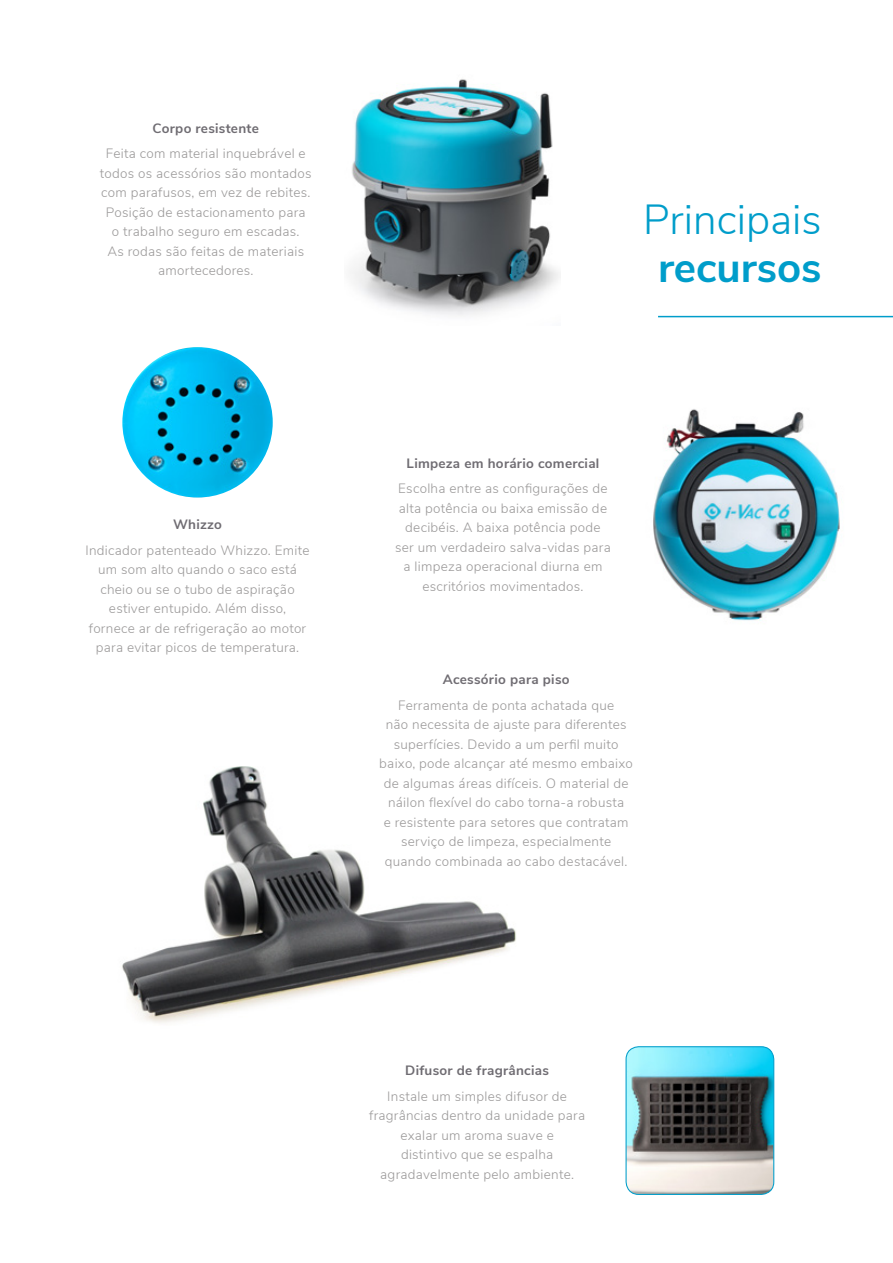
<style>
.page{position:relative;width:893px;height:1263px;background:#fff}
.page>*{position:absolute;margin:0;border:0;box-sizing:border-box;transform-origin:0 0}
.t1{font:300 42px "Nunito Sans";color:#009dca}
.t2{font:700 42px "Nunito Sans";color:#009dca}
.t3{font:300 13.5px/19.5px "Nunito Sans";letter-spacing:.02em;color:#9b9999;text-align:center}
.t4{font:700 13.5px "Nunito Sans";letter-spacing:.02em;color:#6f6c72}
</style>
<div class="page">
<hr style="left:658px;top:316px;width:235px;height:1px;background:#009dca">
<img style="left:122px;top:766px;width:394px;height:257px">
<img style="left:122px;top:347px;width:151px;height:150px;border-radius:75px">
<img style="left:350px;top:79px;width:209px;height:237px">
<img style="left:653px;top:409px;width:187px;height:212px">
<img style="left:627px;top:1047px;width:147px;height:147px">
<div style="left:625px;top:1046px;width:149px;height:149px;border:1px solid #009dca;border-radius:13px"></div>
<p class="t4" style="left:153px;top:118px;width:108px">Corpo resistente</p>
<p class="t3" style="left:100px;top:143px;width:213px">Feita com material inquebrável e todos os acessórios são montados com parafusos, em vez de rebites.<br>Posição de estacionamento para<br>o trabalho seguro em escadas.<br>As rodas são feitas de materiais amortecedores.</p>
<h1 class="t1" style="left:643px;top:189px;width:180px">Principais</h1>
<h1 class="t2" style="left:658px;top:236px;width:165px">recursos</h1>
<p class="t4" style="left:173px;top:514px;width:51px">Whizzo</p>
<p class="t3" style="left:86px;top:539px;width:226px">Indicador patenteado Whizzo. Emite um som alto quando o saco está cheio ou se o tubo de aspiração estiver entupido. Além disso, fornece ar de refrigeração ao motor para evitar picos de temperatura.</p>
<p class="t4" style="left:407px;top:453px;width:194px">Limpeza em horário comercial</p>
<p class="t3" style="left:395px;top:478px;width:217px">Escolha entre as configurações de alta potência ou baixa emissão de decibéis. A baixa potência pode ser um verdadeiro salva-vidas para a limpeza operacional diurna em escritórios movimentados.</p>
<p class="t4" style="left:443px;top:670px;width:128px">Acessório para piso</p>
<p class="t3" style="left:379px;top:695px;width:255px">Ferramenta de ponta achatada que<br>não necessita de ajuste para diferentes superfícies. Devido a um perfil muito baixo, pode alcançar até mesmo embaixo de algumas áreas difíceis. O material de náilon flexível do cabo torna-a robusta<br>e resistente para setores que contratam serviço de limpeza, especialmente quando combinada ao cabo destacável.</p>
<p class="t4" style="left:405px;top:1061px;width:145px">Difusor de fragrâncias</p>
<p class="t3" style="left:369px;top:1085px;width:217px">Instale um simples difusor de fragrâncias dentro da unidade para exalar um aroma suave e<br>distintivo que se espalha agradavelmente pelo ambiente.</p>
</div>
